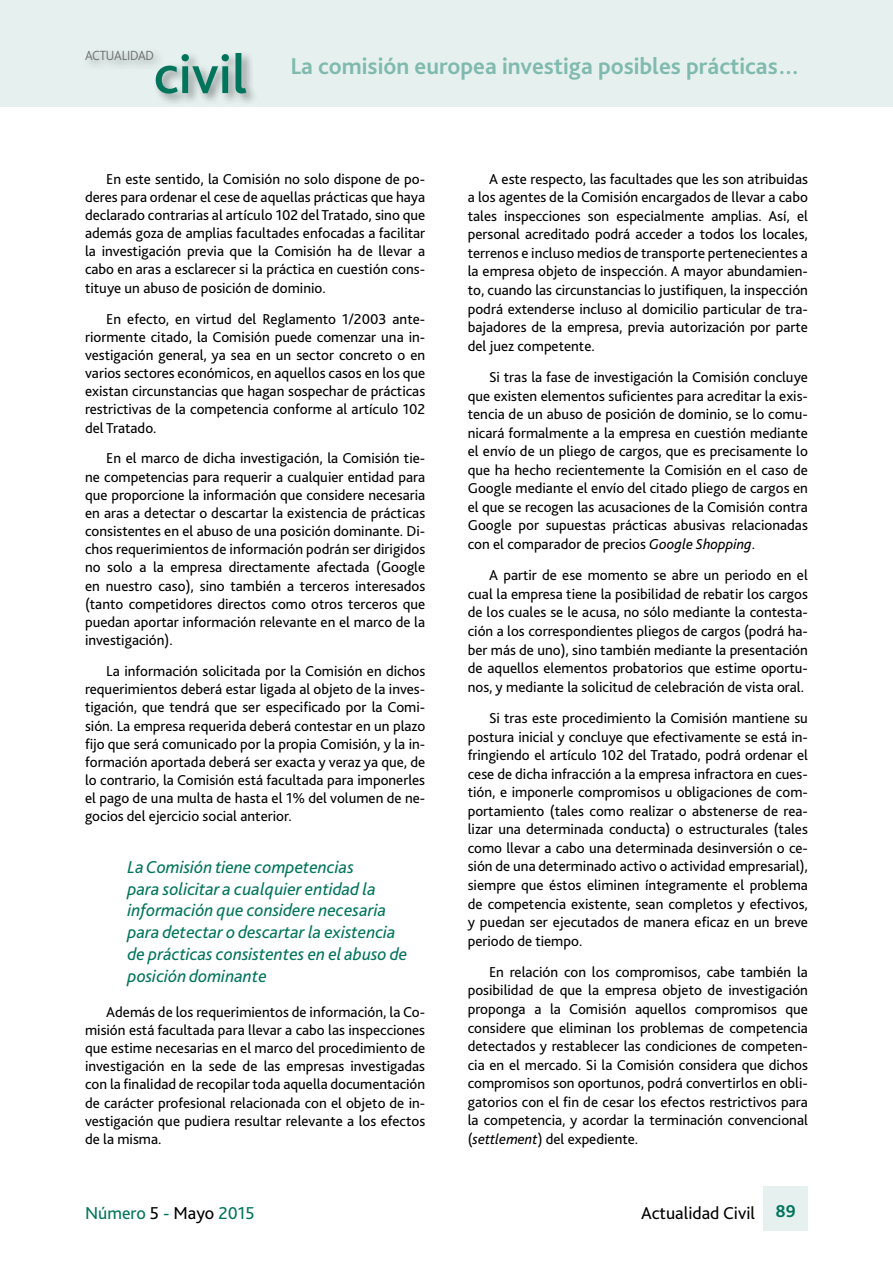
<style>
.page{position:relative;width:893px;height:1263px;background:#fff}
.page>*{position:absolute;margin:0;border:0;box-sizing:border-box;transform-origin:0 0}
.t1{font:500 56.7px "Bliss 2";color:#00755c}
.t2{font:700 24px "Bliss 2";color:#80baae}
.t3{font:italic 18px/21.8px "Bliss 2";color:#00755c}
.t4{font:18px "Bliss 2";color:#000}
.t5{font:18px "Bliss 2";color:#00755c}
.t6{font:15px/18.6px "Bliss 2";color:#000;text-align:justify}
.t7{font:300 13.95px "Bliss 2";letter-spacing:-.02em;color:#6b6c6e;scale:.94 1}
.s1{font-style:italic}
.s2{color:#000}
.s3{font-weight:700;color:#00755c}
</style>
<div class="page">
<div style="left:0;top:0;width:893px;height:106px;background:#e6f1ef"></div>
<div style="left:81px;top:47px;width:177px;height:59px;background:#000;opacity:.4"></div>
<div style="left:764px;top:1186px;width:44px;height:44px;background:#e6f1ef"></div>
<p class="t7" style="left:85px;top:46px;width:75px">ACTUALIDAD</p>
<p class="t1" style="left:154px;top:39px;width:95px">civil</p>
<p class="t2" style="left:290px;top:51px;width:511px">La comisión europea investiga posibles prácticas…</p>
<p class="t6" style="left:85px;top:169px;width:342px;line-height:18.1px;text-indent:21px">En este sentido, la Comisión no solo dispone de po&shy;deres para ordenar el cese de aquellas prácticas que haya declarado contrarias al artículo 102 del Tratado, sino que además goza de amplias facultades enfocadas a facilitar la investigación previa que la Comisión ha de llevar a cabo en aras a esclarecer si la práctica en cuestión cons&shy;tituye un abuso de posición de dominio.</p>
<p class="t6" style="left:85px;top:309px;width:342px;line-height:18.1px;text-indent:21px">En efecto, en virtud del Reglamento 1/2003 ante&shy;riormente citado, la Comisión puede comenzar una in&shy;vestigación general, ya sea en un sector concreto o en varios sectores económicos, en aquellos casos en los que existan circunstancias que hagan sospechar de prácticas restrictivas de la competencia conforme al artículo 102 del Tratado.</p>
<p class="t6" style="left:85px;top:449px;width:342px;line-height:18.1px;text-indent:21px">En el marco de dicha investigación, la Comisión tie&shy;ne competencias para requerir a cualquier entidad para que proporcione la información que considere necesaria en aras a detectar o descartar la existencia de prácticas consistentes en el abuso de una posición dominante. Di&shy;chos requerimientos de información podrán ser dirigidos no solo a la empresa directamente afectada (Google en nuestro caso), sino también a terceros interesados (tanto competidores directos como otros terceros que puedan aportar información relevante en el marco de la investigación).</p>
<p class="t6" style="left:85px;top:662px;width:342px;line-height:18.1px;text-indent:21px">La información solicitada por la Comisión en dichos requerimientos deberá estar ligada al objeto de la inves&shy;tigación, que tendrá que ser especificado por la Comi&shy;sión. La empresa requerida deberá contestar en un plazo fijo que será comunicado por la propia Comisión, y la in&shy;formación aportada deberá ser exacta y veraz ya que, de lo contrario, la Comisión está facultada para imponerles el pago de una multa de hasta el 1% del volumen de ne&shy;gocios del ejercicio social anterior.</p>
<p class="t3" style="left:128px;top:855px;width:281px">La Comisión tiene competencias<br>para solicitar a cualquier entidad la información que considere necesaria para detectar o descartar la existencia de prácticas consistentes en el abuso de posición dominante</p>
<p class="t6" style="left:85px;top:1002px;width:342px;line-height:18.1px;text-indent:21px">Además de los requerimientos de información, la Co&shy;misión está facultada para llevar a cabo las inspecciones que estime necesarias en el marco del procedimiento de investigación en la sede de las empresas investigadas con la finalidad de recopilar toda aquella documentación de carácter profesional relacionada con el objeto de in&shy;vestigación que pudiera resultar relevante a los efectos de la misma.</p>
<p class="t6" style="left:468px;top:169px;width:342px;text-indent:21px">A este respecto, las facultades que les son atribuidas a los agentes de la Comisión encargados de llevar a cabo tales inspecciones son especialmente amplias. Así, el personal acreditado podrá acceder a todos los locales, terrenos e incluso medios de transporte pertenecientes a la empresa objeto de inspección. A mayor abundamien&shy;to, cuando las circunstancias lo justifiquen, la inspección podrá extenderse incluso al domicilio particular de tra&shy;bajadores de la empresa, previa autorización por parte del juez competente.</p>
<p class="t6" style="left:468px;top:367px;width:342px;text-indent:21px">Si tras la fase de investigación la Comisión concluye que existen elementos suficientes para acreditar la exis&shy;tencia de un abuso de posición de dominio, se lo comu&shy;nicará formalmente a la empresa en cuestión mediante el envío de un pliego de cargos, que es precisamente lo que ha hecho recientemente la Comisión en el caso de Google mediante el envío del citado pliego de cargos en el que se recogen las acusaciones de la Comisión contra Google por supuestas prácticas abusivas relacionadas con el comparador de precios <span class="s1">Google Shopping</span>.</p>
<p class="t6" style="left:468px;top:566px;width:342px;text-indent:21px">A partir de ese momento se abre un periodo en el cual la empresa tiene la posibilidad de rebatir los cargos de los cuales se le acusa, no sólo mediante la contesta&shy;ción a los correspondientes pliegos de cargos (podrá ha&shy;ber más de uno), sino también mediante la presentación de aquellos elementos probatorios que estime oportu&shy;nos, y mediante la solicitud de celebración de vista oral.</p>
<p class="t6" style="left:468px;top:708px;width:342px;text-indent:21px">Si tras este procedimiento la Comisión mantiene su postura inicial y concluye que efectivamente se está in&shy;fringiendo el artículo 102 del Tratado, podrá ordenar el cese de dicha infracción a la empresa infractora en cues&shy;tión, e imponerle compromisos u obligaciones de com&shy;portamiento (tales como realizar o abstenerse de rea&shy;lizar una determinada conducta) o estructurales (tales como llevar a cabo una determinada desinversión o ce&shy;sión de una determinado activo o actividad empresarial), siempre que éstos eliminen íntegramente el problema de competencia existente, sean completos y efectivos, y puedan ser ejecutados de manera eficaz en un breve periodo de tiempo.</p>
<p class="t6" style="left:468px;top:962px;width:342px;text-indent:21px">En relación con los compromisos, cabe también la posibilidad de que la empresa objeto de investigación proponga a la Comisión aquellos compromisos que considere que eliminan los problemas de competencia detectados y restablecer las condiciones de competen&shy;cia en el mercado. Si la Comisión considera que dichos compromisos son oportunos, podrá convertirlos en obli&shy;gatorios con el fin de cesar los efectos restrictivos para la competencia, y acordar la terminación convencional (<span class="s1">settlement</span>) del expediente.</p>
<p class="t5" style="left:85px;top:1202px;width:171px">Número <span class="s2">5</span> - <span class="s2">Mayo</span> 2015</p>
<p class="t4" style="left:641px;top:1202px;width:156px">Actualidad Civil <span class="s3">89</span></p>
</div>
